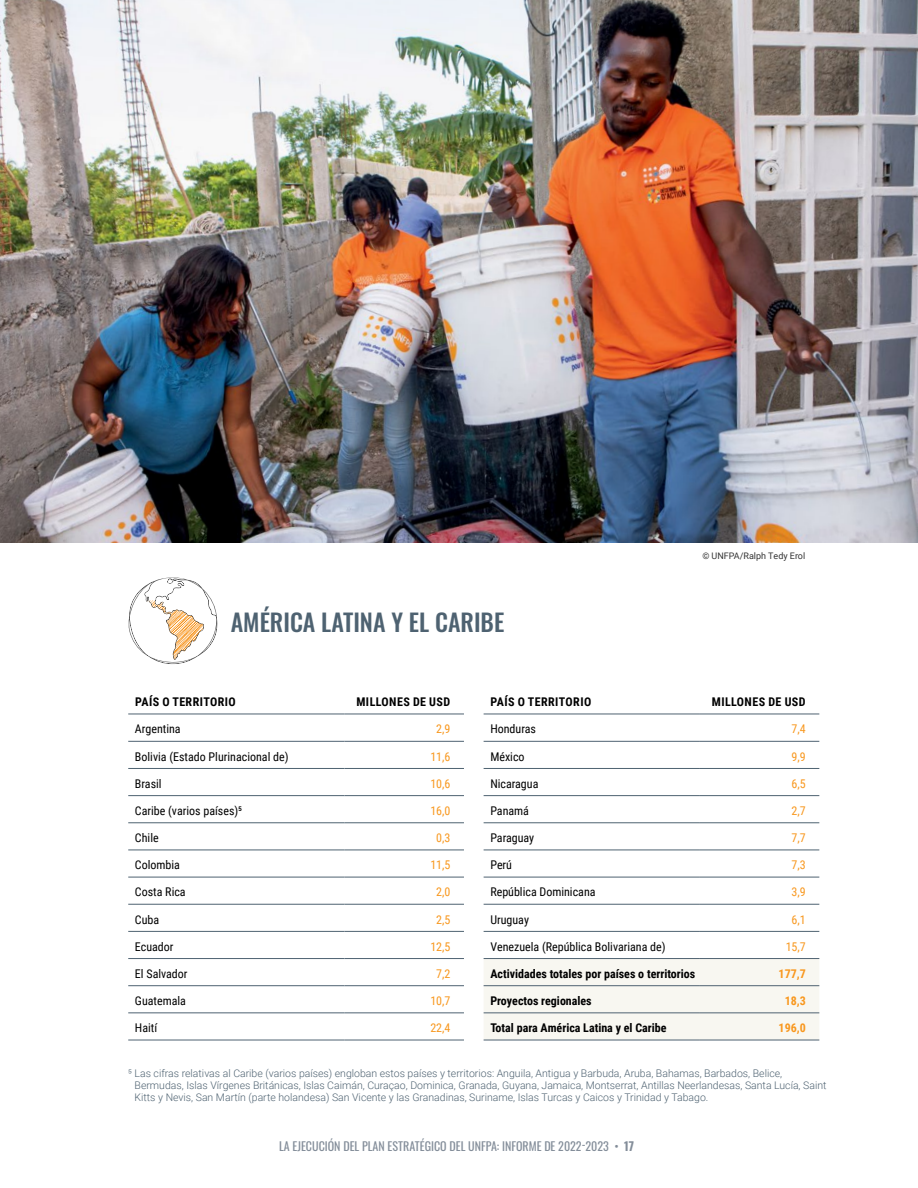
<style>
.page{position:relative;width:918px;height:1188px;background:#fff}
.page>*{position:absolute;margin:0;border:0;box-sizing:border-box;transform-origin:0 0}
.t1{font:500 24px "Oswald";color:#4e6271}
.t2{font:12px "Roboto Condensed";color:#000}
.t3{font:700 12px "Roboto Condensed";color:#000}
.t4{font:12px "Roboto Condensed";color:#f8971d}
.t5{font:12px "Oswald";color:#838d99}
.t6{font:700 12px "Roboto Condensed";letter-spacing:.035em;color:#000}
.t7{font:700 12px "Roboto Condensed";color:#f8971d}
.t8{font:300 10.5px/12px "Roboto";color:#4e6271}
.t9{font:9px "Roboto";color:#000}
.s1{font-weight:700}
</style>
<div class="page">
<hr style="left:128px;top:714px;width:217px;height:1px;background:#4e6271">
<hr style="left:345px;top:714px;width:119px;height:1px;background:#4e6271">
<hr style="left:128px;top:741px;width:217px;height:1px;background:#4e6271">
<hr style="left:345px;top:741px;width:119px;height:1px;background:#4e6271">
<hr style="left:128px;top:768px;width:217px;height:1px;background:#4e6271">
<hr style="left:345px;top:768px;width:119px;height:1px;background:#4e6271">
<hr style="left:128px;top:795px;width:217px;height:1px;background:#4e6271">
<hr style="left:345px;top:795px;width:119px;height:1px;background:#4e6271">
<hr style="left:128px;top:823px;width:217px;height:1px;background:#4e6271">
<hr style="left:345px;top:823px;width:119px;height:1px;background:#4e6271">
<hr style="left:128px;top:850px;width:217px;height:1px;background:#4e6271">
<hr style="left:345px;top:850px;width:119px;height:1px;background:#4e6271">
<hr style="left:128px;top:877px;width:217px;height:1px;background:#4e6271">
<hr style="left:345px;top:877px;width:119px;height:1px;background:#4e6271">
<hr style="left:128px;top:904px;width:217px;height:1px;background:#4e6271">
<hr style="left:345px;top:904px;width:119px;height:1px;background:#4e6271">
<hr style="left:128px;top:931px;width:217px;height:1px;background:#4e6271">
<hr style="left:345px;top:931px;width:119px;height:1px;background:#4e6271">
<hr style="left:128px;top:958px;width:217px;height:1px;background:#4e6271">
<hr style="left:345px;top:958px;width:119px;height:1px;background:#4e6271">
<hr style="left:128px;top:985px;width:217px;height:1px;background:#4e6271">
<hr style="left:345px;top:985px;width:119px;height:1px;background:#4e6271">
<hr style="left:128px;top:1013px;width:217px;height:1px;background:#4e6271">
<hr style="left:345px;top:1013px;width:119px;height:1px;background:#4e6271">
<hr style="left:128px;top:1040px;width:217px;height:1px;background:#4e6271">
<hr style="left:345px;top:1040px;width:119px;height:1px;background:#4e6271">
<div style="left:484px;top:959px;width:335px;height:81px;background:#f8f7f1"></div>
<hr style="left:484px;top:714px;width:216px;height:1px;background:#4e6271">
<hr style="left:700px;top:714px;width:119px;height:1px;background:#4e6271">
<hr style="left:484px;top:877px;width:216px;height:1px;background:#4e6271">
<hr style="left:700px;top:877px;width:119px;height:1px;background:#4e6271">
<hr style="left:484px;top:904px;width:216px;height:1px;background:#4e6271">
<hr style="left:700px;top:904px;width:119px;height:1px;background:#4e6271">
<hr style="left:484px;top:741px;width:216px;height:1px;background:#4e6271">
<hr style="left:484px;top:768px;width:216px;height:1px;background:#4e6271">
<hr style="left:484px;top:795px;width:216px;height:1px;background:#4e6271">
<hr style="left:484px;top:823px;width:216px;height:1px;background:#4e6271">
<hr style="left:484px;top:850px;width:216px;height:1px;background:#4e6271">
<hr style="left:700px;top:741px;width:119px;height:1px;background:#4e6271">
<hr style="left:700px;top:768px;width:119px;height:1px;background:#4e6271">
<hr style="left:700px;top:795px;width:119px;height:1px;background:#4e6271">
<hr style="left:700px;top:823px;width:119px;height:1px;background:#4e6271">
<hr style="left:700px;top:850px;width:119px;height:1px;background:#4e6271">
<hr style="left:484px;top:931px;width:216px;height:1px;background:#4e6271">
<hr style="left:700px;top:931px;width:119px;height:1px;background:#4e6271">
<hr style="left:484px;top:958px;width:216px;height:1px;background:#4e6271">
<hr style="left:700px;top:958px;width:119px;height:1px;background:#4e6271">
<hr style="left:484px;top:985px;width:216px;height:1px;background:#4e6271">
<hr style="left:484px;top:1013px;width:216px;height:1px;background:#4e6271">
<hr style="left:484px;top:1040px;width:216px;height:1px;background:#4e6271">
<hr style="left:700px;top:985px;width:119px;height:1px;background:#4e6271">
<hr style="left:700px;top:1013px;width:119px;height:1px;background:#4e6271">
<hr style="left:700px;top:1040px;width:119px;height:1px;background:#4e6271">
<svg style="left:128px;top:577px;width:90px;height:87px"></svg>
<img style="left:0;top:0;width:918px;height:543px">
<h1 class="t1" style="left:231px;top:610px;width:275px">AMÉRICA LATINA Y EL CARIBE</h1>
<p class="t9" style="left:702px;top:549px;width:104px">© UNFPA/Ralph Tedy Erol</p>
<p class="t6" style="left:491px;top:693px;width:102px">PAÍS O TERRITORIO</p>
<p class="t6" style="left:712px;top:693px;width:95px">MILLONES DE USD</p>
<p class="t2" style="left:490px;top:721px;width:47px">Honduras</p>
<p class="t4" style="left:792px;top:721px;width:16px">7,4</p>
<p class="t2" style="left:490px;top:748px;width:36px">México</p>
<p class="t4" style="left:792px;top:748px;width:16px">9,9</p>
<p class="t2" style="left:490px;top:775px;width:50px">Nicaragua</p>
<p class="t4" style="left:792px;top:775px;width:16px">6,5</p>
<p class="t2" style="left:490px;top:802px;width:40px">Panamá</p>
<p class="t4" style="left:792px;top:802px;width:16px">2,7</p>
<p class="t2" style="left:490px;top:829px;width:45px">Paraguay</p>
<p class="t4" style="left:792px;top:829px;width:16px">7,7</p>
<p class="t2" style="left:490px;top:857px;width:23px">Perú</p>
<p class="t4" style="left:792px;top:857px;width:16px">7,3</p>
<p class="t2" style="left:490px;top:884px;width:107px">República Dominicana</p>
<p class="t4" style="left:792px;top:884px;width:16px">3,9</p>
<p class="t2" style="left:490px;top:911px;width:40px">Uruguay</p>
<p class="t4" style="left:792px;top:911px;width:16px">6,1</p>
<p class="t2" style="left:490px;top:938px;width:177px">Venezuela (República Bolivariana de)</p>
<p class="t4" style="left:786px;top:938px;width:22px">15,7</p>
<p class="t3" style="left:490px;top:965px;width:206px">Actividades totales por países o territorios</p>
<p class="t7" style="left:779px;top:965px;width:29px">177,7</p>
<p class="t3" style="left:490px;top:992px;width:103px">Proyectos regionales</p>
<p class="t7" style="left:785px;top:992px;width:23px">18,3</p>
<p class="t3" style="left:490px;top:1020px;width:178px">Total para América Latina y el Caribe</p>
<p class="t7" style="left:779px;top:1020px;width:29px">196,0</p>
<p class="t8" style="left:135px;top:1066px;width:693px;text-indent:-6px">5 Las cifras relativas al Caribe (varios países) engloban estos países y territorios: Anguila, Antigua y Barbuda, Aruba, Bahamas, Barbados, Belice,<br>Bermudas, Islas Vírgenes Británicas, Islas Caimán, Curaçao, Dominica, Granada, Guyana, Jamaica, Montserrat, Antillas Neerlandesas, Santa Lucía, Saint<br>Kitts y Nevis, San Martín (parte holandesa) San Vicente y las Granadinas, Suriname, Islas Turcas y Caicos y Trinidad y Tabago.</p>
<p class="t6" style="left:135px;top:693px;width:102px">PAÍS O TERRITORIO</p>
<p class="t6" style="left:356px;top:693px;width:95px">MILLONES DE USD</p>
<p class="t2" style="left:135px;top:721px;width:47px">Argentina</p>
<p class="t4" style="left:436px;top:721px;width:16px">2,9</p>
<p class="t2" style="left:135px;top:748px;width:155px">Bolivia (Estado Plurinacional de)</p>
<p class="t4" style="left:430px;top:748px;width:22px">11,6</p>
<p class="t2" style="left:135px;top:775px;width:28px">Brasil</p>
<p class="t4" style="left:430px;top:775px;width:22px">10,6</p>
<p class="t2" style="left:135px;top:802px;width:109px">Caribe (varios países)5</p>
<p class="t4" style="left:430px;top:802px;width:22px">16,0</p>
<p class="t2" style="left:135px;top:829px;width:25px">Chile</p>
<p class="t4" style="left:436px;top:829px;width:16px">0,3</p>
<p class="t2" style="left:135px;top:857px;width:47px">Colombia</p>
<p class="t4" style="left:430px;top:857px;width:22px">11,5</p>
<p class="t2" style="left:135px;top:884px;width:52px">Costa Rica</p>
<p class="t4" style="left:436px;top:884px;width:16px">2,0</p>
<p class="t2" style="left:135px;top:911px;width:26px">Cuba</p>
<p class="t4" style="left:436px;top:911px;width:16px">2,5</p>
<p class="t2" style="left:135px;top:938px;width:40px">Ecuador</p>
<p class="t4" style="left:430px;top:938px;width:22px">12,5</p>
<p class="t2" style="left:135px;top:965px;width:54px">El Salvador</p>
<p class="t4" style="left:436px;top:965px;width:16px">7,2</p>
<p class="t2" style="left:135px;top:992px;width:53px">Guatemala</p>
<p class="t4" style="left:430px;top:992px;width:22px">10,7</p>
<p class="t2" style="left:135px;top:1020px;width:24px">Haití</p>
<p class="t4" style="left:430px;top:1020px;width:22px">22,4</p>
<p class="t5" style="left:279px;top:1135px;width:357px">LA EJECUCIÓN DEL PLAN ESTRATÉGICO DEL UNFPA: INFORME DE 2022-2023 • <span class="s1">17</span></p>
</div>
